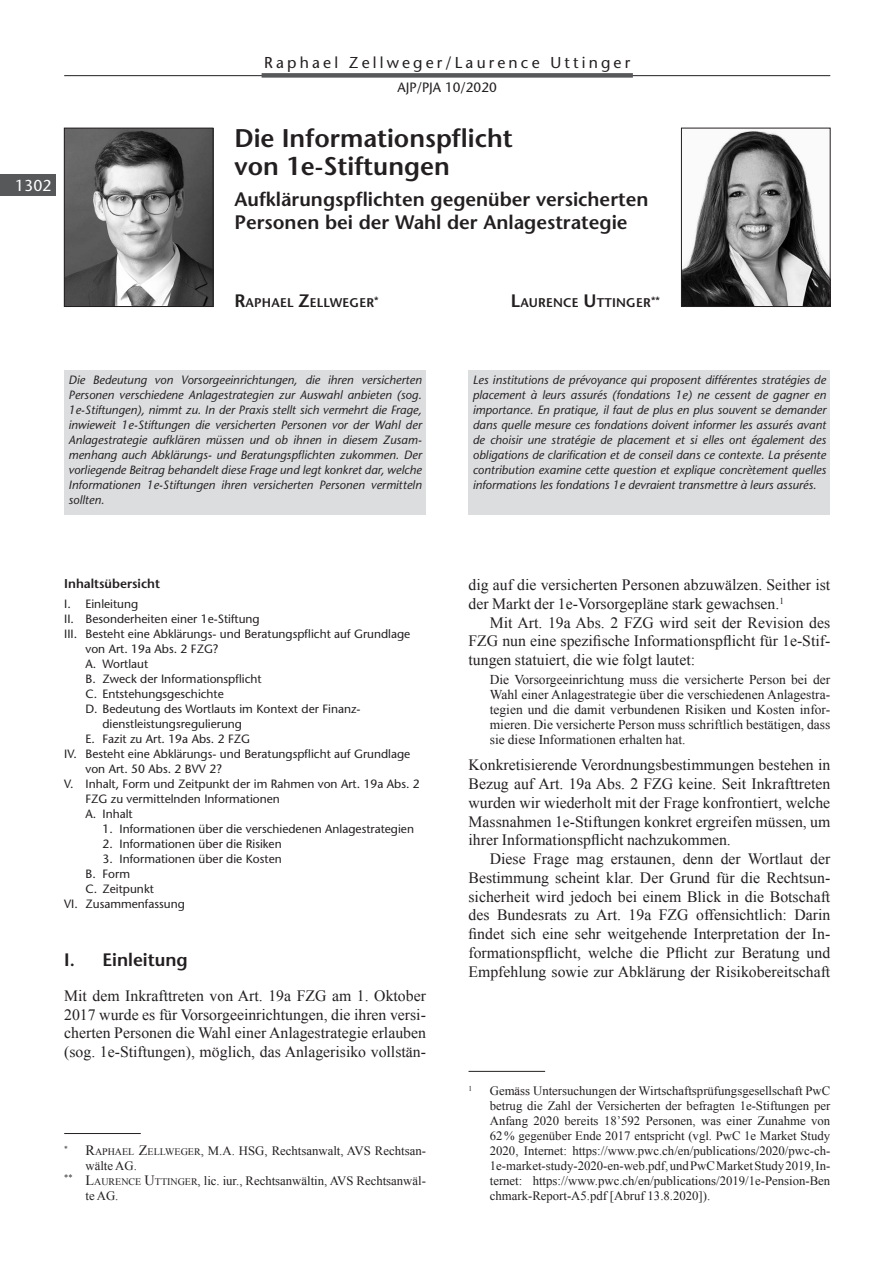
<style>
.page{position:relative;width:896px;height:1268px;background:#fff}
.page>*{position:absolute;margin:0;border:0;box-sizing:border-box;transform-origin:0 0}
._01_Titel_Beitrag{font:600 25.5px/28.5px "Stone Sans Std";color:#231f20}
._02_Untertitel{font:600 19.5px/22.5px "Stone Sans Std";color:#231f20}
.t1{font:600 18px "Stone Sans Std";color:#231f20}
._30_Grundtext_ohne_E{font:15.75px/18.8px "Times New Roman";color:#231f20;text-align:justify}
._31_Grundtext_mit_Ei{font:15.75px/18.8px "Times New Roman";color:#231f20;text-align:justify}
.t2{font:500 15.75px "Stone Sans Std";letter-spacing:.2em;color:#231f20}
.t3{font:500 15.75px "Stone Sans Std";color:#fff}
._35_Grundtext_klein{font:13.5px/15px "Times New Roman";color:#231f20;text-align:justify}
.t4{font:500 13.5px "Stone Sans Std";color:#231f20}
._71_Fussnoten{font:12.75px/15px "Times New Roman";color:#231f20;text-align:justify}
._70_Fussnoten_mit_Li{font:12.75px/15px "Times New Roman";color:#231f20}
._10_Inhaltsverz_Tite{font:600 12.75px "Stone Sans Std";color:#231f20}
._05_Legende_Autoren{font:600 12.6px "Stone Sans Std";letter-spacing:.015em;color:#231f20}
.t5{font:500 12px/15px "Stone Sans Std";color:#231f20}
._08_Abstract_dt{font:italic 500 12px/15px "Stone Sans Std";color:#231f20;text-align:justify}
._07_Abstract_franz{font:italic 500 12px/15px "Stone Sans Std";color:#231f20;text-align:justify}
._71_Fussnoten-2{font:7.5px "Times New Roman";color:#231f20}
.s1{font-size:18px}
.s2{font-size:14.25px}
.s3{font-size:10.05px}
</style>
<div class="page">
<div style="left:0;top:175px;width:56px;height:21px;background:#57585a"></div>
<hr style="left:64px;top:75px;width:765px;height:1px;background:#231f20">
<div style="left:261px;top:73px;width:371px;height:5px;background:#57585a"></div>
<img style="left:683px;top:131px;width:144px;height:174px">
<div style="left:681px;top:128px;width:148px;height:179px;border:1px solid #231f20"></div>
<img style="left:66px;top:130px;width:145px;height:175px">
<div style="left:64px;top:128px;width:149px;height:179px;border:1px solid #231f20"></div>
<div style="left:64px;top:371px;width:362px;height:144px;background:#dcdddf"></div>
<hr style="left:468px;top:1071px;width:77px;height:1px;background:#231f20">
<div style="left:468px;top:371px;width:361px;height:144px;background:#dcdddf"></div>
<hr style="left:64px;top:1133px;width:77px;height:1px;background:#231f20">
<h3 class="t3" style="left:15px;top:176px;width:38px">1302</h3>
<h3 class="t2" style="left:264px;top:53px;width:367px">Raphael Zellweger/Laurence Uttinger</h3>
<p class="t4" style="left:397px;top:79px;width:101px">AJP/PJA 10/2020</p>
<p class="_01_Titel_Beitrag" style="left:234px;top:123px;width:280px">Die Informationspflicht von 1e-Stiftungen</p>
<p class="_02_Untertitel" style="left:234px;top:188px;width:415px">Aufklärungspflichten gegenüber versicherten<br>Personen bei der Wahl der Anlagestrategie</p>
<p class="_05_Legende_Autoren" style="left:234px;top:295px;width:146px"><span class="s1">R</span>APHAEL <span class="s1">Z</span>ELLWEGER<sup>*</sup></p>
<p class="_05_Legende_Autoren" style="left:510px;top:295px;width:151px"><span class="s1">L</span>AURENCE <span class="s1">U</span>TTINGER<sup>**</sup></p>
<p class="_08_Abstract_dt" style="left:68px;top:372px;width:354px">Die Bedeutung von Vorsorgeeinrichtungen, die ihren versicherten Personen verschiedene Anlagestrategien zur Auswahl anbieten (sog.<br>1e-Stiftungen), nimmt zu. In der Praxis stellt sich vermehrt die Frage, inwieweit 1e-Stiftungen die versicherten Personen vor der Wahl der Anlagestrategie aufklären müssen und ob ihnen in diesem Zusam&shy;menhang auch Abklärungs- und Beratungspflichten zukommen. Der vorliegende Beitrag behandelt diese Frage und legt konkret dar, welche Informationen 1e-Stiftungen ihren versicherten Personen vermitteln sollten.</p>
<p class="_07_Abstract_franz" style="left:472px;top:372px;width:354px">Les institutions de prévoyance qui proposent différentes stratégies de placement à leurs assurés (fondations 1e) ne cessent de gagner en importance. En pratique, il faut de plus en plus souvent se demander dans quelle mesure ces fondations doivent informer les assurés avant de choisir une stratégie de placement et si elles ont également des obligations de clarification et de conseil dans ce contexte. La présente contribution examine cette question et explique concrètement quelles informations les fondations 1e devraient transmettre à leurs assurés.</p>
<p class="_10_Inhaltsverz_Tite" style="left:64px;top:576px;width:97px">Inhaltsübersicht</p>
<p class="t5" style="left:64px;top:596px;width:76px">I. Einleitung</p>
<p class="t5" style="left:64px;top:611px;width:197px">II. Besonderheiten einer 1e-Stiftung</p>
<p class="t5" style="left:85px;top:626px;width:326px;text-indent:-21px">III. Besteht eine Abklärungs- und Beratungspflicht auf Grundlage von Art. 19a Abs. 2 FZG?</p>
<p class="t5" style="left:85px;top:656px;width:64px">A. Wortlaut</p>
<p class="t5" style="left:85px;top:671px;width:178px">B. Zweck der Informationspflicht</p>
<p class="t5" style="left:85px;top:686px;width:140px">C. Entstehungsgeschichte</p>
<p class="t5" style="left:102px;top:701px;width:258px;text-indent:-17px">D. Bedeutung des Wortlauts im Kontext der Finanz&shy;dienstleistungsregulierung</p>
<p class="t5" style="left:85px;top:731px;width:166px">E. Fazit zu Art. 19a Abs. 2 FZG</p>
<p class="t5" style="left:85px;top:746px;width:326px;text-indent:-21px">IV. Besteht eine Abklärungs- und Beratungspflicht auf Grundlage von Art. 50 Abs. 2 BVV 2?</p>
<p class="t5" style="left:85px;top:776px;width:336px;text-indent:-21px">V. Inhalt, Form und Zeitpunkt der im Rahmen von Art. 19a Abs. 2<br>FZG zu vermittelnden Informationen</p>
<p class="t5" style="left:85px;top:806px;width:49px">A. Inhalt</p>
<p class="t5" style="left:102px;top:821px;width:313px">1. Informationen über die verschiedenen Anlagestrategien</p>
<p class="t5" style="left:102px;top:836px;width:181px">2. Informationen über die Risiken</p>
<p class="t5" style="left:102px;top:851px;width:181px">3. Informationen über die Kosten</p>
<p class="t5" style="left:85px;top:866px;width:46px">B. Form</p>
<p class="t5" style="left:85px;top:881px;width:70px">C. Zeitpunkt</p>
<p class="t5" style="left:64px;top:896px;width:122px">VI. Zusammenfassung</p>
<p class="t1" style="left:64px;top:949px;width:125px">I. Einleitung</p>
<p class="_30_Grundtext_ohne_E" style="left:64px;top:986px;width:363px">Mit dem Inkrafttreten von Art. 19a FZG am 1. Oktober 2017 wurde es für Vorsorgeeinrichtungen, die ihren versi&shy;cherten Personen die Wahl einer Anlagestrategie erlauben (sog. 1e-Stiftungen), möglich, das Anlagerisiko vollstän-</p>
<p class="_70_Fussnoten_mit_Li" style="left:85px;top:1142px;width:342px;text-indent:-21px"><sup>*</sup> <span class="s2">R</span><span class="s3">APHAEL</span> <span class="s2">Z</span><span class="s3">ELLWEGER</span>, M.A. HSG, Rechtsanwalt, AVS Rechtsan&shy;wälte AG.</p>
<p class="_71_Fussnoten" style="left:85px;top:1172px;width:342px;text-indent:-21px"><sup>**</sup> <span class="s2">L</span><span class="s3">AURENCE</span> <span class="s2">U</span><span class="s3">TTINGER</span>, lic. iur., Rechtsanwältin, AVS Rechtsanwäl&shy;te AG.</p>
<p class="_30_Grundtext_ohne_E" style="left:468px;top:575px;width:363px">dig auf die versicherten Personen abzuwälzen. Seither ist der Markt der 1e-Vorsorgepläne stark gewachsen.<sup>1</sup></p>
<p class="_31_Grundtext_mit_Ei" style="left:468px;top:612px;width:363px;text-indent:21px">Mit Art. 19a Abs. 2 FZG wird seit der Revision des FZG nun eine spezifische Informationspflicht für 1e-Stif&shy;tungen statuiert, die wie folgt lautet:</p>
<p class="_35_Grundtext_klein" style="left:489px;top:672px;width:342px">Die Vorsorgeeinrichtung muss die versicherte Person bei der Wahl einer Anlagestrategie über die verschiedenen Anlagestra&shy;tegien und die damit verbundenen Risiken und Kosten infor&shy;mieren. Die versicherte Person muss schriftlich bestätigen, dass sie diese Informationen erhalten hat.</p>
<p class="_30_Grundtext_ohne_E" style="left:468px;top:755px;width:363px">Konkretisierende Verordnungsbestimmungen bestehen in Bezug auf Art. 19a Abs. 2 FZG keine. Seit Inkrafttreten wurden wir wiederholt mit der Frage konfrontiert, welche Massnahmen 1e-Stiftungen konkret ergreifen müssen, um ihrer Informationspflicht nachzukommen.</p>
<p class="_31_Grundtext_mit_Ei" style="left:468px;top:849px;width:363px;text-indent:21px">Diese Frage mag erstaunen, denn der Wortlaut der Bestimmung scheint klar. Der Grund für die Rechtsun&shy;sicherheit wird jedoch bei einem Blick in die Botschaft des Bundesrats zu Art. 19a FZG offensichtlich: Darin findet sich eine sehr weitgehende Interpretation der In&shy;formationspflicht, welche die Pflicht zur Beratung und Empfehlung sowie zur Abklärung der Risikobereitschaft</p>
<p class="_71_Fussnoten-2" style="left:468px;top:1083px;width:5px">1</p>
<p class="_71_Fussnoten" style="left:489px;top:1082px;width:342px">Gemäss Untersuchungen der Wirtschaftsprüfungsgesellschaft PwC betrug die Zahl der Versicherten der befragten 1e-Stiftungen per Anfang 2020 bereits 18’592 Personen, was einer Zunahme von 62% gegenüber Ende 2017 entspricht (vgl. PwC 1e Market Study 2020, Internet: https://www.pwc.ch/en/publications/2020/pwc-ch-1e-market-study-2020-en-web.pdf, und PwC Market Study 2019, In&shy;ternet: https://www.pwc.ch/en/publications/2019/1e-Pension-Ben chmark-Report-A5.pdf [Abruf 13.8.2020]).</p>
</div>
